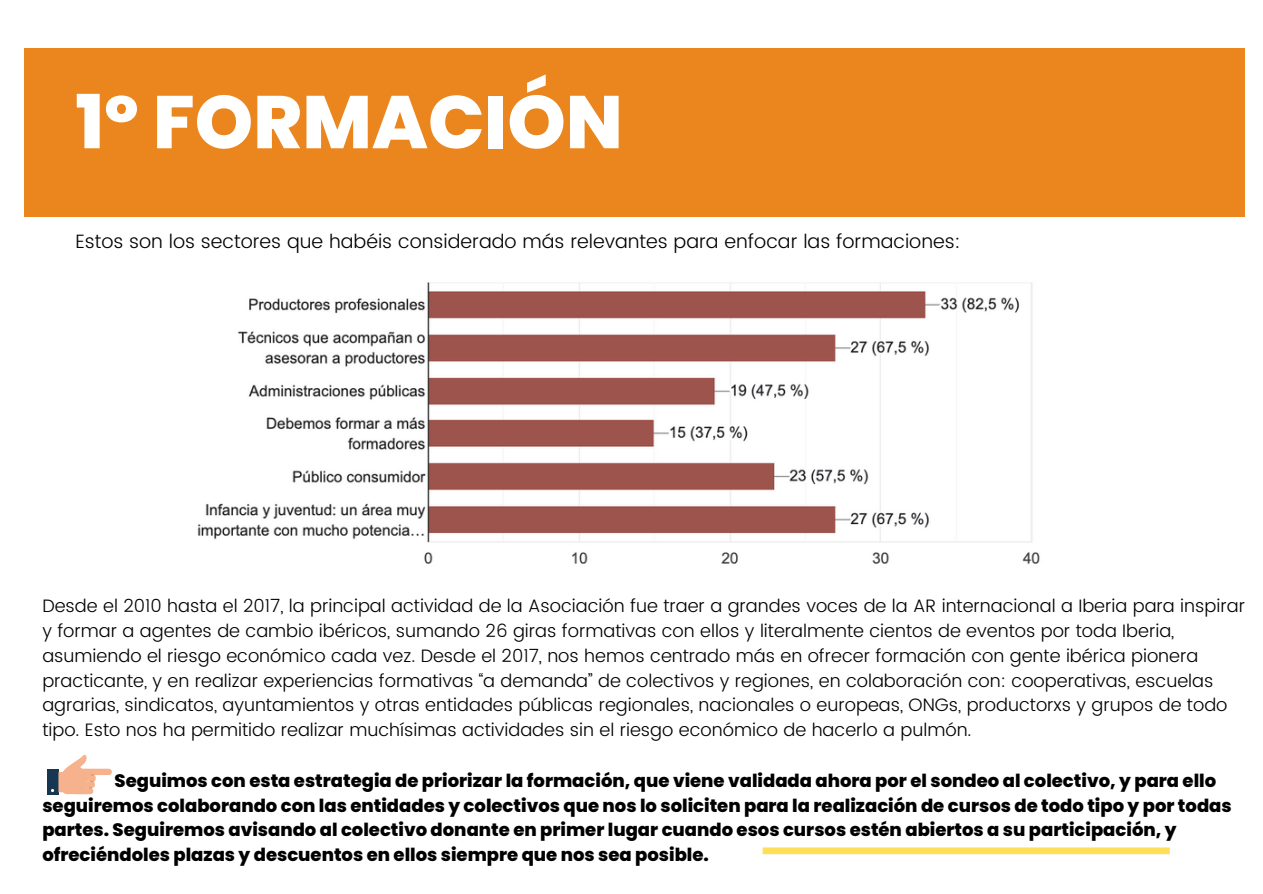
<style>
.page{position:relative;width:1263px;height:894px;background:#fff}
.page>*{position:absolute;margin:0;border:0;box-sizing:border-box;transform-origin:0 0}
.t1{font:800 74.4px "Poppins";color:#fff}
.t2{font:300 19.35px "Poppins";color:#000}
.t3{font:300 18px/24.8px "Poppins";color:#000}
.t4{font:800 18px/24.8px "Poppins";color:#000}
</style>
<div class="page">
<div style="left:24px;top:48px;width:1221px;height:168px;background:#eb861f"></div>
<div style="left:763px;top:847px;width:407px;height:7px;background:#ffde59"></div>
<img style="left:197px;top:282px;width:843px;height:282px">
<div style="left:84px;top:768px;width:28px;height:6px;background:#f6b28d;border-radius:3px"></div>
<div style="left:47px;top:769px;width:11px;height:25px;background:#173651"></div>
<svg style="left:51px;top:754px;width:45px;height:39px"></svg>
<p class="t1" style="left:75px;top:70px;width:549px">1º FORMACIÓN</p>
<p class="t2" style="left:75px;top:230px;width:887px">Estos son los sectores que habéis considerado más relevantes para enfocar las formaciones:</p>
<p class="t3" style="left:42px;top:593px;width:1204px">Desde el 2010 hasta el 2017, la principal actividad de la Asociación fue traer a grandes voces de la AR internacional a Iberia para inspirar y formar a agentes de cambio ibéricos, sumando 26 giras formativas con ellos y literalmente cientos de eventos por toda Iberia, asumiendo el riesgo económico cada vez. Desde el 2017, nos hemos centrado más en ofrecer formación con gente ibérica pionera practicante, y en realizar experiencias formativas “a demanda” de colectivos y regiones, en colaboración con: cooperativas, escuelas agrarias, sindicatos, ayuntamientos y otras entidades públicas regionales, nacionales o europeas, ONGs, productorxs y grupos de todo tipo. Esto nos ha permitido realizar muchísimas actividades sin el riesgo económico de hacerlo a pulmón.</p>
<p class="t4" style="left:42px;top:767px;width:1191px;text-indent:72px">Seguimos con esta estrategia de priorizar la formación, que viene validada ahora por el sondeo al colectivo, y para ello seguiremos colaborando con las entidades y colectivos que nos lo soliciten para la realización de cursos de todo tipo y por todas partes. Seguiremos avisando al colectivo donante en primer lugar cuando esos cursos estén abiertos a su participación, y ofreciéndoles plazas y descuentos en ellos siempre que nos sea posible.</p>
</div>
